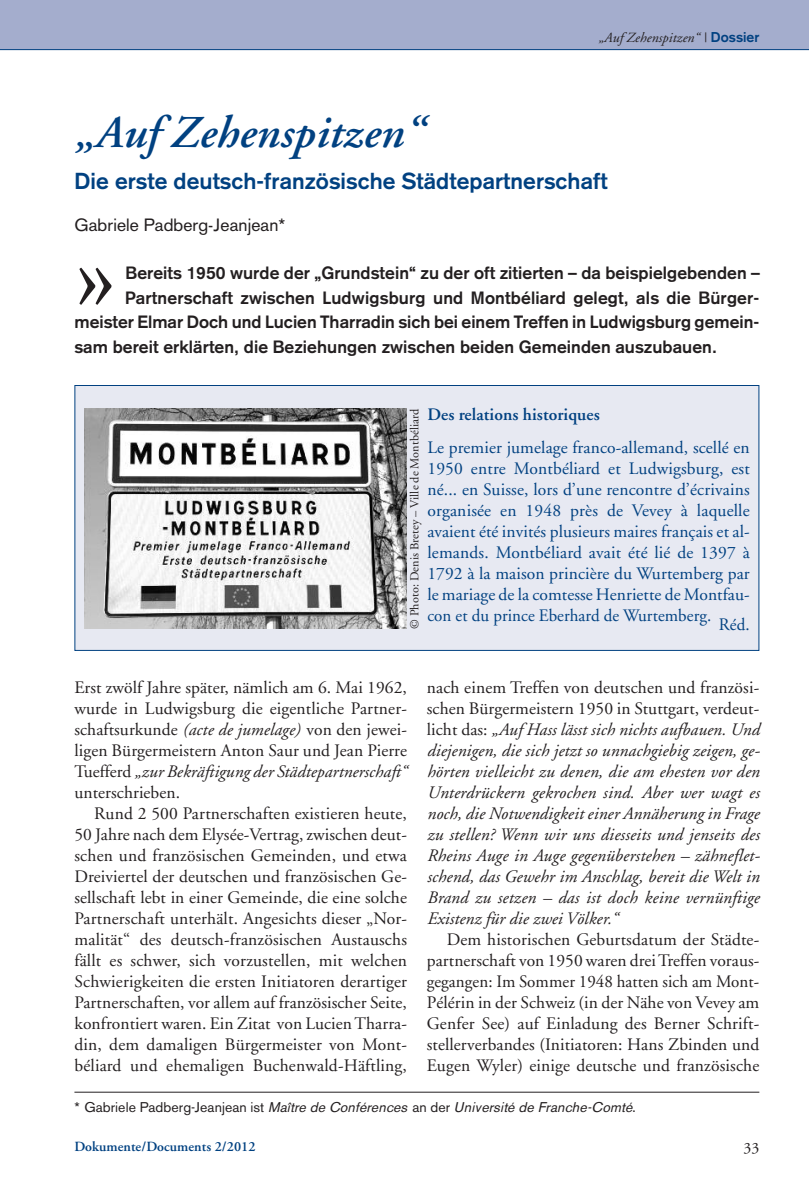
<style>
.page{position:relative;width:809px;height:1191px;background:#fff}
.page>*{position:absolute;margin:0;border:0;box-sizing:border-box;transform-origin:0 0}
.t1{font:111.48px "Adobe Garamond";color:#231f20}
.t2{font:italic 600 45.5px "Adobe Garamond";letter-spacing:.005em;color:#014181}
.t3{font:700 22.75px "Akzidenz Grotesk";letter-spacing:.005em;color:#014181}
.t4{font:17.5px/21px "Adobe Garamond";letter-spacing:.01em;color:#231f20;text-align:justify}
.t5{font:italic 17.5px/21px "Adobe Garamond";letter-spacing:.005em;color:#231f20;text-align:justify}
.t6{font:17.5px/21px "Adobe Garamond";letter-spacing:.005em;color:#014181;text-align:justify}
.t7{font:700 17.5px "Akzidenz Grotesk";letter-spacing:.005em;color:#231f20}
.t8{font:17.5px "Akzidenz Grotesk";letter-spacing:.005em;color:#231f20}
.t9{font:600 17.5px "Adobe Garamond";letter-spacing:.005em;color:#014181}
.t10{font:15.75px "Adobe Garamond";color:#231f20}
.t11{font:italic 14px "Akzidenz Grotesk BE";letter-spacing:.025em;color:#231f20}
.t12{font:600 14px "Adobe Garamond";letter-spacing:.005em;color:#014181}
.t13{font:italic 14px "Adobe Garamond";letter-spacing:.005em;color:#231f20}
.t14{font:12.25px "Adobe Garamond";letter-spacing:.005em;color:#231f20}
.s1{font-style:normal}
.s2{font-family:"Akzidenz Grotesk";font-weight:700;font-style:normal;color:#014181}
.s3{font-style:italic}
</style>
<div class="page">
<div style="left:0;top:0;width:809px;height:50px;background:#a4adcd"></div>
<hr style="left:74px;top:1091px;width:685px;height:1px;background:#231f20">
<hr style="left:0;top:49px;width:809px;height:1px;background:#014181">
<div style="left:75px;top:386px;width:683px;height:264px;background:#e7e9f2"></div>
<div style="left:74px;top:385px;width:685px;height:266px;border:1px solid #014181"></div>
<img style="left:84px;top:408px;width:322px;height:221px">
<h2 class="t2" style="left:74px;top:114px;width:349px">„Auf Zehenspitzen“</h2>
<p class="t13" style="left:598px;top:32px;width:162px">„Auf Zehenspitzen“ <span class="s1">|</span> <span class="s2">Dossier</span></p>
<h3 class="t3" style="left:74px;top:173px;width:534px">Die erste deutsch-französische Städtepartnerschaft</h3>
<p class="t8" style="left:74px;top:219px;width:212px">Gabriele Padberg-Jeanjean*</p>
<h1 class="t1" style="left:74px;top:229px;width:44px">»</h1>
<p class="t7" style="left:125px;top:267px;width:636px">Bereits 1950 wurde der „Grundstein“ zu der oft zitierten – da beispielgebenden –</p>
<p class="t7" style="left:125px;top:291px;width:636px">Partnerschaft zwischen Ludwigsburg und Montbéliard gelegt, als die Bürger-</p>
<p class="t7" style="left:74px;top:316px;width:686px">meister Elmar Doch und Lucien Tharradin sich bei einem Treffen in Ludwigsburg gemein-</p>
<p class="t7" style="left:74px;top:340px;width:644px">sam bereit erklärten, die Beziehungen zwischen beiden Gemeinden auszubauen.</p>
<p class="t9" style="left:427px;top:407px;width:174px">Des relations historiques</p>
<p class="t6" style="left:427px;top:439px;width:324px">Le premier jumelage franco-allemand, scellé en 1950 entre Montbéliard et Ludwigsburg, est né... en Suisse, lors d’une rencontre d’écrivains organisée en 1948 près de Vevey à laquelle avaient été invités plusieurs maires français et al&shy;lemands. Montbéliard avait été lié de 1397 à 1792 à la maison princière du Wurtemberg par le mariage de la comtesse Henriette de Montfau&shy;con et du prince Eberhard de Wurtemberg.</p>
<p class="t14" style="left:409px;top:629px;width:222px;rotate:-90deg">© Photo: Denis Bretey – Ville de Montbéliard</p>
<p class="t6" style="left:718px;top:615px;width:32px">Réd.</p>
<p class="t4" style="left:74px;top:678px;width:334px">Erst zwölf Jahre später, nämlich am 6. Mai 1962, wurde in Ludwigsburg die eigentliche Partner&shy;schaftsurkunde <span class="s3">(acte de jumelage)</span> von den jewei&shy;ligen Bürgermeistern Anton Saur und Jean Pierre Tuefferd <span class="s3">„zur Bekräftigung der Städtepartnerschaft“ </span>unterschrieben.</p>
<p class="t4" style="left:74px;top:804px;width:334px;text-indent:20px">Rund 2 500 Partnerschaften existieren heute, 50 Jahre nach dem Elysée-Vertrag, zwischen deut&shy;schen und französischen Gemeinden, und etwa Dreiviertel der deutschen und französischen Ge&shy;sellschaft lebt in einer Gemeinde, die eine solche Partnerschaft unterhält. Angesichts dieser „Nor&shy;malität“ des deutsch-französischen Austauschs fällt es schwer, sich vorzustellen, mit welchen Schwierigkeiten die ersten Initiatoren derartiger Partnerschaften, vor allem auf französischer Seite, konfrontiert waren. Ein Zitat von LucienTharra&shy;din, dem damaligen Bürgermeister von Mont&shy;béliard und ehemaligen Buchenwald-Häftling,</p>
<p class="t5" style="left:427px;top:679px;width:335px"><span class="s1">nach einem Treffen von deutschen und französi&shy;schen Bürgermeistern 1950 in Stuttgart, verdeut&shy;licht das:</span> „Auf Hass lässt sich nichts aufbauen. Und diejenigen, die sich jetzt so unnachgiebig zeigen, ge&shy;hörten vielleicht zu denen, die am ehesten vor den Unterdrückern gekrochen sind. Aber wer wagt es noch, die Notwendigkeit einer Annäherung in Frage zu stellen? Wenn wir uns diesseits und jenseits des Rheins Auge in Auge gegenüberstehen – zähneflet&shy;schend, das Gewehr im Anschlag, bereit die Welt in Brand zu setzen – das ist doch keine vernünftige Existenz für die zwei Völker.“</p>
<p class="t4" style="left:427px;top:930px;width:334px;text-indent:20px">Dem historischen Geburtsdatum der Städte&shy;partnerschaft von 1950 waren dreiTreffen voraus&shy;gegangen: Im Sommer 1948 hatten sich am Mont-Pélérin in der Schweiz (in der Nähe von Vevey am Genfer See) auf Einladung des Berner Schrift&shy;stellerverbandes (Initiatoren: Hans Zbinden und Eugen Wyler) einige deutsche und französische</p>
<p class="t11" style="left:74px;top:1102px;width:562px"><span class="s1">* Gabriele Padberg-Jeanjean ist</span> MaîtredeConférences <span class="s1">an der</span> UniversitédeFranche-Comté<span class="s1">.</span></p>
<p class="t12" style="left:74px;top:1141px;width:183px">Dokumente/Documents 2/2012</p>
<p class="t10" style="left:743px;top:1141px;width:17px">33</p>
</div>
